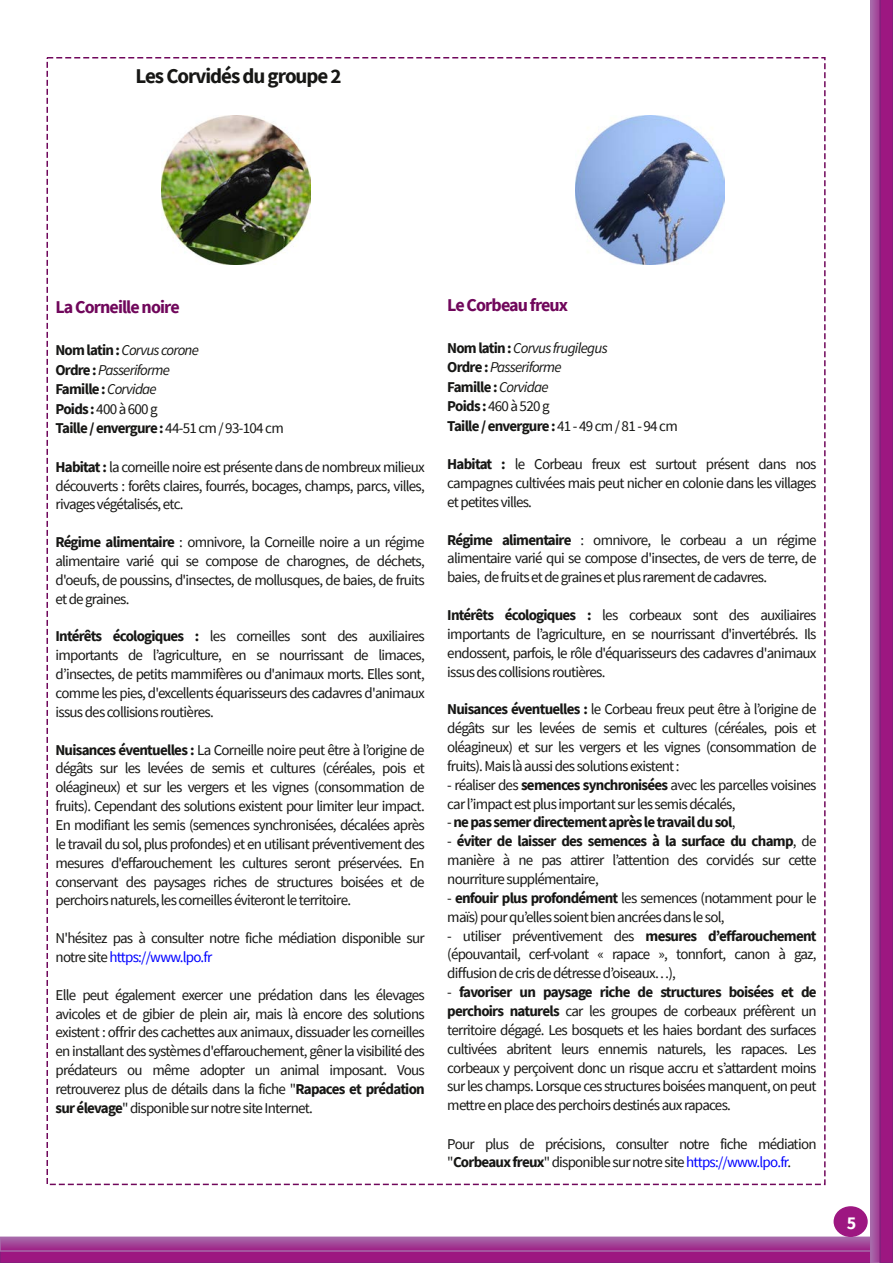
<style>
.page{position:relative;width:893px;height:1263px;background:#fff}
.page>*{position:absolute;margin:0;border:0;box-sizing:border-box;transform-origin:0 0}
.t1{font:700 21px "Source Sans Pro";letter-spacing:-.05em;color:#171715}
.t2{font:700 18px "Source Sans Pro";letter-spacing:-.05em;color:#70075b}
.t3{font:700 18px "Source Sans Pro";color:#fff}
.t4{font:15px/18.9px "Source Sans Pro";letter-spacing:-.05em;color:#171715;text-align:justify}
.t5{font:700 15px/19.5px "Source Sans Pro";letter-spacing:-.05em;color:#171715}
.s1{font-weight:400;font-style:italic}
.s2{font-weight:400}
.s3{font-weight:700}
.s4{color:#00f}
.s5{font-style:inherit}
</style>
<div class="page">
<div style="left:0;top:1249px;width:893px;height:14px;background:#9d1781"></div>
<div style="left:0;top:1248px;width:893px;height:15px;border:2px solid #82217c"></div>
<svg style="left:3px;top:1239px;width:867px;height:10px;background:#a24497"></svg>
<div style="left:0;top:1236px;width:893px;height:16px;border:2px solid #a76aaa"></div>
<svg style="left:870px;top:0;width:23px;height:1263px;background:#9d318d"></svg>
<div style="left:834px;top:1207px;width:33px;height:29px;background:#9d1781;border-radius:50%"></div>
<div style="left:834px;top:1206px;width:34px;height:31px;border:2px solid #9d1781;border-radius:50%"></div>
<img style="left:161px;top:115px;width:150px;height:150px">
<img style="left:575px;top:115px;width:150px;height:150px">
<h1 class="t1" style="left:135px;top:62px;width:208px">Les Corvidés du groupe 2</h1>
<p class="t2" style="left:56px;top:295px;width:126px">La Corneille noire</p>
<p class="t5" style="left:55px;top:340px;width:230px">Nom latin :<span class="s1">Corvus corone<br></span>Ordre :<span class="s1">Passeriforme<br></span>Famille : <span class="s1">Corvidae<br></span>Poids : <span class="s2">400 à 600 g<br></span>Taille / envergure : <span class="s2">44</span><span class="s2">‑</span><span class="s2">51 cm / 93</span><span class="s2">‑</span><span class="s2">104 cm</span></p>
<p class="t4" style="left:55px;top:457px;width:371px"><span class="s3">Habitat :</span> la corneille noire est présente dans de nombreux milieux découverts : forêts claires, fourrés, bocages, champs, parcs, villes, rivages végétalisés, etc.</p>
<p class="t4" style="left:55px;top:533px;width:371px"><span class="s3">Régime alimentaire</span> : omnivore, la Corneille noire a un régime alimentaire varié qui se compose de charognes, de déchets, d'oeufs, de poussins, d'insectes, de mollusques, de baies, de fruits et de graines.</p>
<p class="t4" style="left:55px;top:627px;width:371px"><span class="s3">Intérêts écologiques :</span> les corneilles sont des auxiliaires importants de l’agriculture, en se nourrissant de limaces, d’insectes, de petits mammifères ou d'animaux morts. Elles sont, comme les pies, d'excellents équarisseurs des cadavres d'animaux issus des collisions routières.</p>
<p class="t4" style="left:56px;top:740px;width:371px"><span class="s3">Nuisances éventuelles :</span> La Corneille noire peut être à l’origine de dégâts sur les levées de semis et cultures (céréales, pois et oléagineux) et sur les vergers et les vignes (consommation de fruits). Cependant des solutions existent pour limiter leur impact.<br>En modifiant les semis (semences synchronisées, décalées après le travail du sol, plus profondes) et en utilisant préventivement des mesures d'effarouchement les cultures seront préservées. En conservant des paysages riches de structures boisées et de perchoirs naturels, les corneilles éviteront le territoire.</p>
<p class="t4" style="left:56px;top:928px;width:371px">N'hésitez pas à consulter notre fiche médiation disponible sur notre site <span class="s4">https://www.lpo.fr</span></p>
<p class="t4" style="left:56px;top:985px;width:371px">Elle peut également exercer une prédation dans les élevages avicoles et de gibier de plein air, mais là encore des solutions existent : offrir des cachettes aux animaux, dissuader les corneilles en installant des systèmes d'effarouchement, gêner la visibilité des prédateurs ou même adopter un animal imposant. Vous retrouverez plus de détails dans la fiche "<span class="s3">Rapaces et prédation sur élevage</span>" disponible sur notre site Internet.</p>
<p class="t2" style="left:447px;top:293px;width:122px">Le Corbeau freux</p>
<p class="t5" style="left:447px;top:338px;width:232px">Nom latin :<span class="s1">Corvus frugilegus<br></span>Ordre :<span class="s1">Passeriforme<br></span>Famille : <span class="s1">Corvidae<br></span>Poids : <span class="s2">460 à 520 g<br></span>Taille / envergure : <span class="s2">41</span> <span class="s2">‑</span> <span class="s2">49 cm / 81</span> <span class="s2">‑</span> <span class="s2">94 cm</span></p>
<p class="t4" style="left:447px;top:455px;width:371px"><span class="s3">Habitat :</span> le Corbeau freux est surtout présent dans nos campagnes cultivées mais peut nicher en colonie dans les villages et petites villes.</p>
<p class="t4" style="left:447px;top:530px;width:371px"><span class="s3">Régime alimentaire</span> : omnivore, le corbeau a un régime alimentaire varié qui se compose d'insectes, de vers de terre, de baies, de fruits et de graines et plus rarement de cadavres.</p>
<p class="t4" style="left:447px;top:605px;width:371px"><span class="s3">Intérêts écologiques :</span> les corbeaux sont des auxiliaires importants de l’agriculture, en se nourrissant d'invertébrés. Ils endossent, parfois, le rôle d'équarisseurs des cadavres d'animaux issus des collisions routières.</p>
<p class="t4" style="left:447px;top:700px;width:371px;text-align:left"><span class="s3">Nuisances éventuelles :</span> le Corbeau freux peut être à l’origine de dégâts sur les levées de semis et cultures (céréales, pois et oléagineux) et sur les vergers et les vignes (consommation de fruits). Mais là aussi des solutions existent :<br><span class="s5">‑</span> réaliser des <span class="s3">semences synchronisées</span> avec les parcelles voisines car l’impact est plus important sur les semis décalés,<br><span class="s5">‑</span><span class="s3">ne pas semer directement après le travail du sol</span>,<br><span class="s5">‑</span> <span class="s3">éviter de laisser des semences à la surface du champ</span>, de manière à ne pas attirer l’attention des corvidés sur cette nourriture supplémentaire,<br><span class="s5">‑</span> <span class="s3">enfouir plus profondément</span> les semences (notamment pour le maïs) pour qu’elles soient bien ancrées dans le sol,<br><span class="s5">‑</span> utiliser préventivement des <span class="s3">mesures d’effarouchement </span>(épouvantail, cerf<span class="s5">‑</span>volant « rapace », tonnfort, canon à gaz, diffusion de cris de détresse d’oiseaux…),<br><span class="s5">‑</span> <span class="s3">favoriser un paysage riche de structures boisées et de perchoirs naturels</span> car les groupes de corbeaux préfèrent un territoire dégagé. Les bosquets et les haies bordant des surfaces cultivées abritent leurs ennemis naturels, les rapaces. Les corbeaux y perçoivent donc un risque accru et s’attardent moins sur les champs. Lorsque ces structures boisées manquent, on peut mettre en place des perchoirs destinés aux rapaces.</p>
<p class="t4" style="left:447px;top:1134px;width:371px">Pour plus de précisions, consulter notre fiche médiation "<span class="s3">Corbeaux freux</span>" disponible sur notre site <span class="s4">https://www.lpo.fr</span>.</p>
<p class="t3" style="left:847px;top:1211px;width:11px">5</p>
</div>
